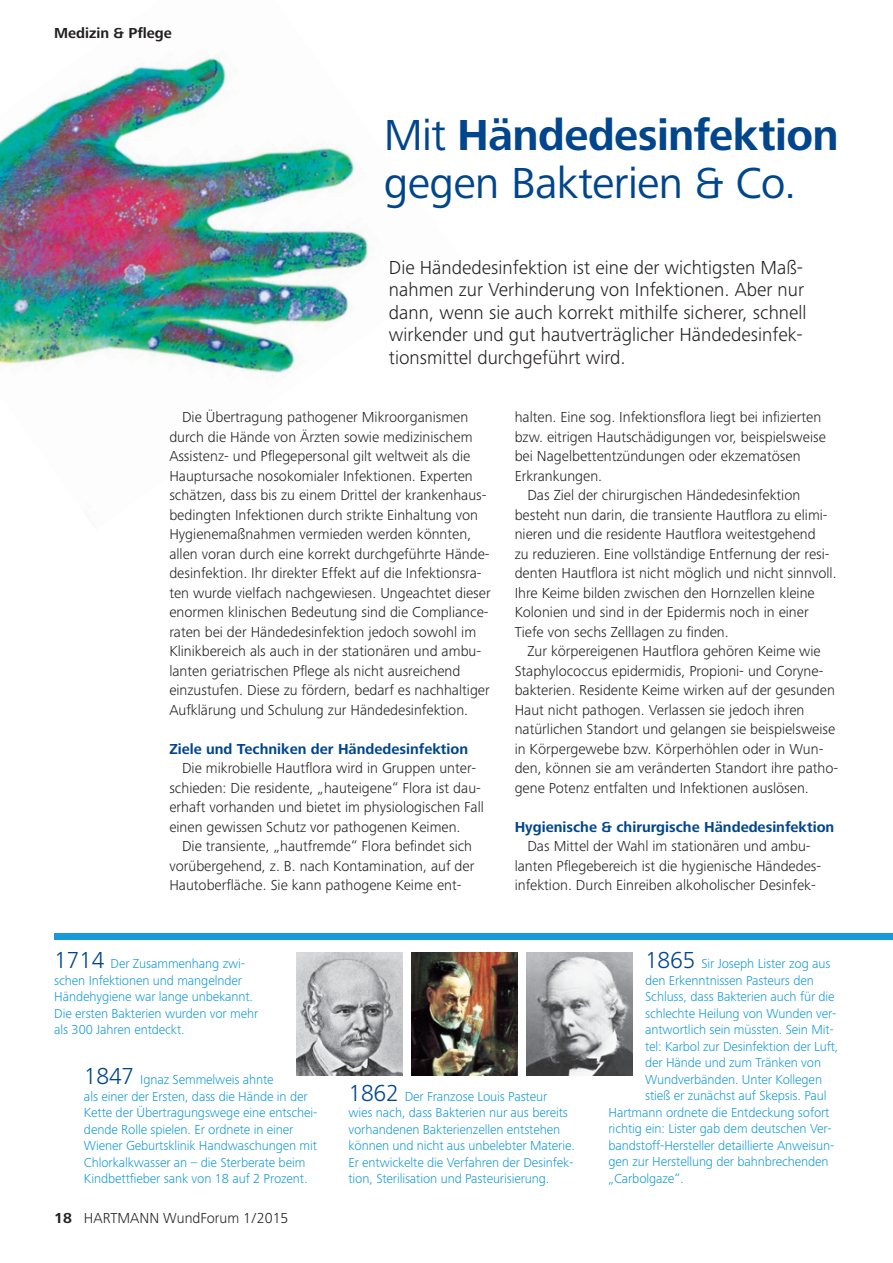
<style>
.page{position:relative;width:893px;height:1263px;background:#fff}
.page>*{position:absolute;margin:0;border:0;box-sizing:border-box;transform-origin:0 0}
.t1{font:45px/48px "Frutiger Next LTW1 G";letter-spacing:-.015em;color:#01468c}
.t2{font:300 19.5px/22.5px "Frutiger Next LTW1 G";color:#231f20}
.t3{font:300 15px/19.5px "Frutiger Next LTW1 G";color:#231f20}
.t4{font:700 15px "Frutiger Next LTW1 G";color:#01468c}
.t5{font:700 15px "Frutiger Next LTW1 G";color:#231f20}
.t6{font:300 13.5px/16.5px "Frutiger Next LTW1 G";letter-spacing:-.01em;color:#169bd8}
.s1{font-weight:700}
.s2{font-size:24px;color:#01468c}
</style>
<div class="page">
<img style="left:297px;top:952px;width:106px;height:123px">
<img style="left:0;top:56px;width:370px;height:465px">
<img style="left:411px;top:952px;width:106px;height:123px">
<img style="left:526px;top:952px;width:106px;height:123px">
<div style="left:54px;top:933px;width:839px;height:6px;background:#169bd8"></div>
<p class="t5" style="left:54px;top:25px;width:119px">Medizin &amp; Pflege</p>
<h1 class="t1" style="left:384px;top:112px;width:456px">Mit <span class="s1">Händedesinfektion </span>gegen Bakterien &amp; Co.</h1>
<p class="t2" style="left:389px;top:256px;width:419px">Die Händedesinfektion ist eine der wichtigsten Maß&shy;nahmen zur Verhinderung von Infektionen. Aber nur dann, wenn sie auch korrekt mithilfe sicherer, schnell wirkender und gut hautverträglicher Händedesinfek&shy;tionsmittel durchgeführt wird.</p>
<p class="t3" style="left:169px;top:408px;width:323px;text-indent:13px">Die Übertragung pathogener Mikroorganismen durch die Hände von Ärzten sowie medizinischem Assistenz- und Pflegepersonal gilt weltweit als die Hauptursache nosokomialer Infektionen. Experten schätzen, dass bis zu einem Drittel der krankenhaus&shy;bedingten Infektionen durch strikte Einhaltung von Hygienemaßnahmen vermieden werden könnten, allen voran durch eine korrekt durchgeführte Hände&shy;desinfektion. Ihr direkter Effekt auf die Infektionsra&shy;ten wurde vielfach nachgewiesen. Ungeachtet dieser enormen klinischen Bedeutung sind die Compliance&shy;raten bei der Händedesinfektion jedoch sowohl im Klinikbereich als auch in der stationären und ambu&shy;lanten geriatrischen Pflege als nicht ausreichend einzustufen. Diese zu fördern, bedarf es nachhaltiger Aufklärung und Schulung zur Händedesinfektion.</p>
<p class="t4" style="left:169px;top:740px;width:300px">Ziele und Techniken der Händedesinfektion</p>
<p class="t3" style="left:169px;top:759px;width:316px;text-indent:13px">Die mikrobielle Hautflora wird in Gruppen unter&shy;schieden: Die residente, „hauteigene“ Flora ist dau&shy;erhaft vorhanden und bietet im physiologischen Fall einen gewissen Schutz vor pathogenen Keimen.</p>
<p class="t3" style="left:169px;top:837px;width:307px;text-indent:13px">Die transiente, „hautfremde“ Flora befindet sich vorübergehend, z. B. nach Kontamination, auf der<br>Hautoberfläche. Sie kann pathogene Keime ent-</p>
<p class="t3" style="left:515px;top:408px;width:308px">halten. Eine sog. Infektionsflora liegt bei infizierten</p>
<p class="t3" style="left:515px;top:427px;width:313px">bzw. eitrigen Hautschädigungen vor, beispielsweise</p>
<p class="t3" style="left:515px;top:447px;width:287px">bei Nagelbettentzündungen oder ekzematösen</p>
<p class="t3" style="left:515px;top:466px;width:89px">Erkrankungen.</p>
<p class="t3" style="left:527px;top:486px;width:274px">Das Ziel der chirurgischen Händedesinfektion</p>
<p class="t3" style="left:515px;top:505px;width:315px">besteht nun darin, die transiente Hautflora zu elimi-</p>
<p class="t3" style="left:515px;top:525px;width:302px">nieren und die residente Hautflora weitestgehend</p>
<p class="t3" style="left:515px;top:544px;width:316px">zu reduzieren. Eine vollständige Entfernung der resi-</p>
<p class="t3" style="left:515px;top:564px;width:323px">denten Hautflora ist nicht möglich und nicht sinnvoll.</p>
<p class="t3" style="left:515px;top:583px;width:302px">Ihre Keime bilden zwischen den Hornzellen kleine</p>
<p class="t3" style="left:515px;top:603px;width:295px">Kolonien und sind in der Epidermis noch in einer</p>
<p class="t3" style="left:515px;top:622px;width:216px">Tiefe von sechs Zelllagen zu finden.</p>
<p class="t3" style="left:527px;top:642px;width:295px">Zur körpereigenen Hautflora gehören Keime wie</p>
<p class="t3" style="left:515px;top:661px;width:310px">Staphylococcus epidermidis, Propioni- und Coryne-</p>
<p class="t3" style="left:515px;top:681px;width:322px">bakterien. Residente Keime wirken auf der gesunden</p>
<p class="t3" style="left:515px;top:700px;width:291px">Haut nicht pathogen. Verlassen sie jedoch ihren</p>
<p class="t3" style="left:515px;top:720px;width:322px">natürlichen Standort und gelangen sie beispielsweise</p>
<p class="t3" style="left:515px;top:739px;width:310px">in Körpergewebe bzw. Körperhöhlen oder in Wun-</p>
<p class="t3" style="left:515px;top:759px;width:325px">den, können sie am veränderten Standort ihre patho-</p>
<p class="t3" style="left:515px;top:778px;width:296px">gene Potenz entfalten und Infektionen auslösen.</p>
<p class="t4" style="left:515px;top:818px;width:321px">Hygienische &amp; chirurgische Händedesinfektion</p>
<p class="t3" style="left:515px;top:837px;width:308px;text-align:center">Das Mittel der Wahl im stationären und ambu&shy;lanten Pflegebereich ist die hygienische Händedes&shy;infektion. Durch Einreiben alkoholischer Desinfek-</p>
<p class="t6" style="left:54px;top:955px;width:206px"><span class="s2">1714</span> Der Zusammenhang zwi&shy;schen Infektionen und mangelnder<br>Händehygiene war lange unbekannt.<br>Die ersten Bakterien wurden vor mehr als 300 Jahren entdeckt.</p>
<p class="t6" style="left:84px;top:1071px;width:235px"><span class="s2">1847</span> Ignaz Semmelweis ahnte<br>als einer der Ersten, dass die Hände in der Kette der Übertragungswege eine entschei&shy;dende Rolle spielen. Er ordnete in einer Wiener Geburtsklinik Handwaschungen mit Chlorkalkwasser an – die Sterberate beim Kindbettfieber sank von 18 auf 2 Prozent.</p>
<p class="t3" style="left:54px;top:1208px;width:236px"><span class="s1">18</span> HARTMANN WundForum 1/2015</p>
<p class="t6" style="left:348px;top:1088px;width:228px"><span class="s2">1862</span> Der Franzose Louis Pasteur<br>wies nach, dass Bakterien nur aus bereits vorhandenen Bakterienzellen entstehen können und nicht aus unbelebter Materie.<br>Er entwickelte die Verfahren der Desinfek&shy;tion, Sterilisation und Pasteurisierung.</p>
<p class="t6" style="left:645px;top:955px;width:187px"><span class="s2">1865</span> Sir Joseph Lister zog aus</p>
<p class="t6" style="left:645px;top:972px;width:170px">den Erkenntnissen Pasteurs den</p>
<p class="t6" style="left:645px;top:988px;width:191px">Schluss, dass Bakterien auch für die</p>
<p class="t6" style="left:645px;top:1005px;width:193px">schlechte Heilung von Wunden ver-</p>
<p class="t6" style="left:645px;top:1021px;width:190px">antwortlich sein müssten. Sein Mit-</p>
<p class="t6" style="left:645px;top:1038px;width:195px">tel: Karbol zur Desinfektion der Luft,</p>
<p class="t6" style="left:645px;top:1054px;width:178px">der Hände und zum Tränken von</p>
<p class="t6" style="left:645px;top:1071px;width:179px">Wundverbänden. Unter Kollegen</p>
<p class="t6" style="left:645px;top:1087px;width:183px">stieß er zunächst auf Skepsis. Paul</p>
<p class="t6" style="left:608px;top:1104px;width:222px">Hartmann ordnete die Entdeckung sofort</p>
<p class="t6" style="left:608px;top:1120px;width:225px">richtig ein: Lister gab dem deutschen Ver-</p>
<p class="t6" style="left:608px;top:1137px;width:227px">bandstoff-Hersteller detaillierte Anweisun-</p>
<p class="t6" style="left:608px;top:1153px;width:222px">gen zur Herstellung der bahnbrechenden</p>
<p class="t6" style="left:608px;top:1170px;width:77px">„Carbolgaze“.</p>
</div>
